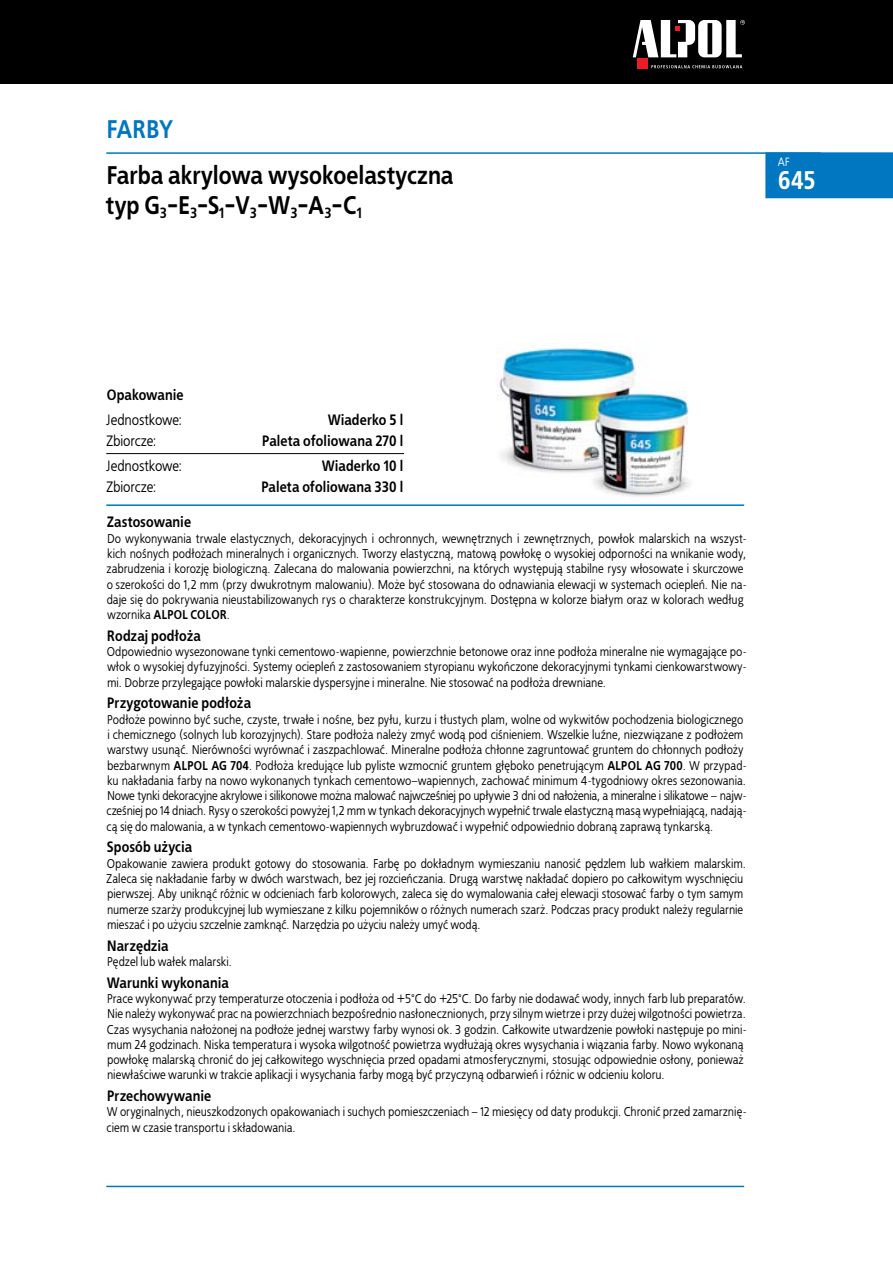
<style>
.page{position:relative;width:893px;height:1263px;background:#fff}
.page>*{position:absolute;margin:0;border:0;box-sizing:border-box;transform-origin:0 0}
.t1{font:700 25.5px "EFN Bureau COT";letter-spacing:-.005em;color:#000}
.t2{font:700 25.5px "EFN Bureau COT";letter-spacing:-.02em;color:#0077c0}
.t3{font:700 25.5px "EFN Bureau COT";color:#fff}
.t4{font:700 15px "EFN Bureau COT";color:#000}
.t5{font:15px "EFN Bureau COT";color:#000}
.t6{font:12.75px/15.3px "EFN Bureau COT";letter-spacing:.005em;color:#000}
.t7{font:12px "EFN Bureau COT";color:#fff}
.s1{font-weight:700}
</style>
<div class="page">
<div style="left:0;top:0;width:893px;height:84px;background:#000"></div>
<svg style="left:651px;top:65px;width:91px;height:3px"></svg>
<div style="left:637px;top:58px;width:11px;height:11px;background:#ed1c24"></div>
<svg style="left:633px;top:20px;width:112px;height:37px"></svg>
<div style="left:765px;top:152px;width:128px;height:46px;background:#0077c0"></div>
<hr style="left:106px;top:504px;width:638px;height:2px;background:#0077c0">
<hr style="left:106px;top:1186px;width:638px;height:1px;background:#0077c0">
<img style="left:499px;top:343px;width:191px;height:154px">
<hr style="left:106px;top:152px;width:715px;height:2px;background:#0077c0">
<hr style="left:106px;top:453px;width:298px;height:1px;background:#000">
<h1 class="t2" style="left:107px;top:113px;width:68px">FARBY</h1>
<p class="t7" style="left:778px;top:155px;width:13px">AF</p>
<h1 class="t1" style="left:107px;top:159px;width:348px">Farba akrylowa wysokoelastyczna</h1>
<h1 class="t3" style="left:778px;top:164px;width:39px">645</h1>
<h1 class="t1" style="left:106px;top:189px;width:258px">typ G<sub>3</sub>-E<sub>3</sub>-S<sub>1</sub>-V<sub>3</sub>-W<sub>3</sub>-A<sub>3</sub>-C<sub>1</sub></h1>
<p class="t4" style="left:107px;top:385px;width:79px">Opakowanie</p>
<p class="t5" style="left:106px;top:411px;width:77px">Jednostkowe:</p>
<p class="t4" style="left:328px;top:410px;width:77px">Wiaderko 5 l</p>
<p class="t5" style="left:106px;top:432px;width:52px">Zbiorcze:</p>
<p class="t4" style="left:262px;top:431px;width:143px">Paleta ofoliowana 270 l</p>
<p class="t5" style="left:106px;top:457px;width:77px">Jednostkowe:</p>
<p class="t4" style="left:322px;top:456px;width:83px">Wiaderko 10 l</p>
<p class="t5" style="left:106px;top:478px;width:52px">Zbiorcze:</p>
<p class="t4" style="left:261px;top:477px;width:143px">Paleta ofoliowana 330 l</p>
<p class="t4" style="left:107px;top:513px;width:86px">Zastosowanie</p>
<p class="t6" style="left:107px;top:531px;width:642px">Do wykonywania trwale elastycznych, dekoracyjnych i ochronnych, wewnętrznych i zewnętrznych, powłok malarskich na wszyst&shy;kich nośnych podłożach mineralnych i organicznych. Tworzy elastyczną, matową powłokę o wysokiej odporności na wnikanie wody, zabrudzenia i korozję biologiczną. Zalecana do malowania powierzchni, na których występują stabilne rysy włosowate i skurczowe o szerokości do 1,2 mm (przy dwukrotnym malowaniu). Może być stosowana do odnawiania elewacji w systemach ociepleń. Nie na&shy;daje się do pokrywania nieustabilizowanych rys o charakterze konstrukcyjnym. Dostępna w kolorze białym oraz w kolorach według wzornika <span class="s1">ALPOL COLOR</span>.</p>
<p class="t4" style="left:107px;top:626px;width:95px">Rodzaj podłoża</p>
<p class="t6" style="left:107px;top:644px;width:641px;text-align:justify">Odpowiednio wysezonowane tynki cementowo-wapienne, powierzchnie betonowe oraz inne podłoża mineralne nie wymagające po&shy;włok o wysokiej dyfuzyjności. Systemy ociepleń z zastosowaniem styropianu wykończone dekoracyjnymi tynkami cienkowarstwowy&shy;mi. Dobrze przylegające powłoki malarskie dyspersyjne i mineralne. Nie stosować na podłoża drewniane.</p>
<p class="t4" style="left:107px;top:694px;width:145px">Przygotowanie podłoża</p>
<p class="t6" style="left:107px;top:712px;width:642px">Podłoże powinno być suche, czyste, trwałe i nośne, bez pyłu, kurzu i tłustych plam, wolne od wykwitów pochodzenia biologicznego i chemicznego (solnych lub korozyjnych). Stare podłoża należy zmyć wodą pod ciśnieniem. Wszelkie luźne, niezwiązane z podłożem warstwy usunąć. Nierówności wyrównać i zaszpachlować. Mineralne podłoża chłonne zagruntować gruntem do chłonnych podłoży bezbarwnym <span class="s1">ALPOL AG 704</span>. Podłoża kredujące lub pyliste wzmocnić gruntem głęboko penetrującym <span class="s1">ALPOL AG 700</span>. W przypad&shy;ku nakładania farby na nowo wykonanych tynkach cementowo–wapiennych, zachować minimum 4-tygodniowy okres sezonowania.<br>Nowe tynki dekoracyjne akrylowe i silikonowe można malować najwcześniej po upływie 3 dni od nałożenia, a mineralne i silikatowe – najw&shy;cześniej po 14 dniach. Rysy o szerokości powyżej 1,2 mm w tynkach dekoracyjnych wypełnić trwale elastyczną masą wypełniającą, nadają&shy;cą się do malowania, a w tynkach cementowo-wapiennych wybruzdować i wypełnić odpowiednio dobraną zaprawą tynkarską.</p>
<p class="t4" style="left:107px;top:838px;width:87px">Sposób użycia</p>
<p class="t6" style="left:106px;top:856px;width:641px">Opakowanie zawiera produkt gotowy do stosowania. Farbę po dokładnym wymieszaniu nanosić pędzlem lub wałkiem malarskim.<br>Zaleca się nakładanie farby w dwóch warstwach, bez jej rozcieńczania. Drugą warstwę nakładać dopiero po całkowitym wyschnięciu pierwszej. Aby uniknąć różnic w odcieniach farb kolorowych, zaleca się do wymalowania całej elewacji stosować farby o tym samym numerze szarży produkcyjnej lub wymieszane z kilku pojemników o różnych numerach szarż. Podczas pracy produkt należy regularnie mieszać i po użyciu szczelnie zamknąć. Narzędzia po użyciu należy umyć wodą.</p>
<p class="t4" style="left:107px;top:936px;width:63px">Narzędzia</p>
<p class="t6" style="left:107px;top:954px;width:126px">Pędzel lub wałek malarski.</p>
<p class="t4" style="left:107px;top:973px;width:123px">Warunki wykonania</p>
<p class="t6" style="left:107px;top:991px;width:641px">Prace wykonywać przy temperaturze otoczenia i podłoża od +5°C do +25°C. Do farby nie dodawać wody, innych farb lub preparatów.<br>Nie należy wykonywać prac na powierzchniach bezpośrednio nasłonecznionych, przy silnym wietrze i przy dużej wilgotności powietrza.<br>Czas wysychania nałożonej na podłoże jednej warstwy farby wynosi ok. 3 godzin. Całkowite utwardzenie powłoki następuje po mini&shy;mum 24 godzinach. Niska temperatura i wysoka wilgotność powietrza wydłużają okres wysychania i wiązania farby. Nowo wykonaną powłokę malarską chronić do jej całkowitego wyschnięcia przed opadami atmosferycznymi, stosując odpowiednie osłony, ponieważ niewłaściwe warunki w trakcie aplikacji i wysychania farby mogą być przyczyną odbarwień i różnic w odcieniu koloru.</p>
<p class="t4" style="left:107px;top:1086px;width:106px">Przechowywanie</p>
<p class="t6" style="left:107px;top:1105px;width:642px">W oryginalnych, nieuszkodzonych opakowaniach i suchych pomieszczeniach – 12 miesięcy od daty produkcji. Chronić przed zamarznię&shy;ciem w czasie transportu i składowania.</p>
</div>
